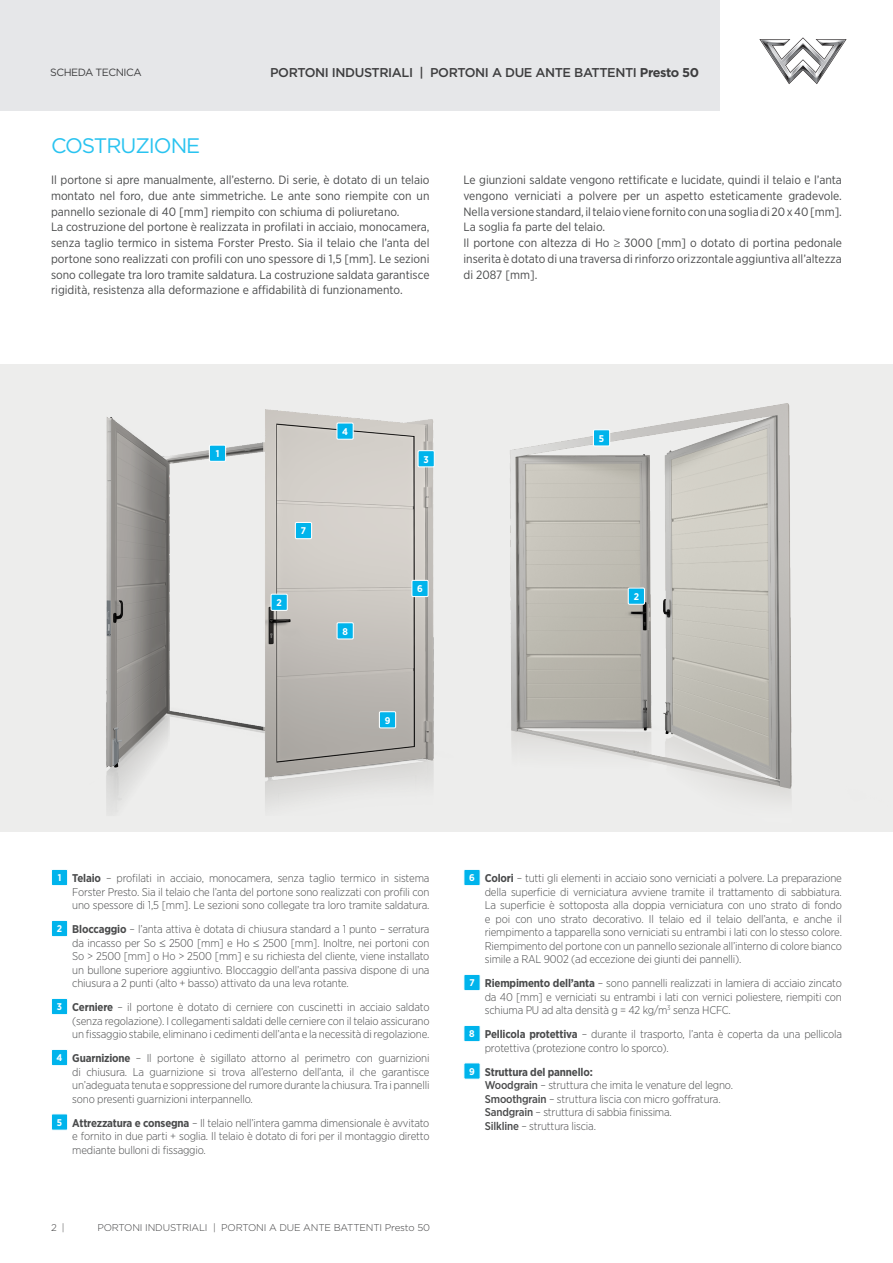
<style>
.page{position:relative;width:893px;height:1263px;background:#fff}
.page>*{position:absolute;margin:0;border:0;box-sizing:border-box;transform-origin:0 0}
.Page_header{font:21px "Gotham";letter-spacing:-.05em;color:#29c3f0}
.t1{font:500 12.75px "Gotham";letter-spacing:-.03em;color:#3e3e3f}
.t2{font:12px/15.8px "Gotham Narrow";color:#4a4b4c;text-align:justify}
.t3{font:300 11.25px/13.5px "Gotham Narrow";letter-spacing:-.015em;color:#4a4b4c;text-align:justify}
.t4{font:700 11.25px "Gotham Narrow";letter-spacing:-.015em;color:#4a4b4c}
.t5{font:10.5px "Gotham";letter-spacing:-.045em;color:#3e3e3f}
.t6{font:300 9.75px "Gotham";letter-spacing:-.015em;color:#3e3e3f}
.t7{font:700 9.75px "Gotham Narrow";color:#fff}
.s1{font-weight:700}
.s2{font-weight:500}
</style>
<div class="page">
<div style="left:0;top:0;width:721px;height:111px;background:#e6e7e9"></div>
<svg style="left:759px;top:37px;width:88px;height:47px"></svg>
<img style="left:0;top:364px;width:893px;height:520px">
<div style="left:209px;top:445px;width:17px;height:16px;background:#00b4ec"></div>
<div style="left:209px;top:445px;width:17px;height:17px;border:1px solid #fff"></div>
<div style="left:337px;top:423px;width:16px;height:16px;background:#00b4ec"></div>
<div style="left:336px;top:422px;width:18px;height:18px;border:1px solid #fff"></div>
<div style="left:418px;top:451px;width:16px;height:16px;background:#00b4ec"></div>
<div style="left:418px;top:450px;width:17px;height:17px;border:1px solid #fff"></div>
<div style="left:295px;top:522px;width:17px;height:17px;background:#00b4ec"></div>
<div style="left:295px;top:522px;width:17px;height:17px;border:1px solid #fff"></div>
<div style="left:271px;top:594px;width:16px;height:16px;background:#00b4ec"></div>
<div style="left:271px;top:594px;width:17px;height:17px;border:1px solid #fff"></div>
<div style="left:628px;top:588px;width:16px;height:16px;background:#00b4ec"></div>
<div style="left:628px;top:587px;width:17px;height:18px;border:1px solid #fff"></div>
<div style="left:412px;top:580px;width:16px;height:17px;background:#00b4ec"></div>
<div style="left:411px;top:580px;width:18px;height:17px;border:1px solid #fff"></div>
<div style="left:337px;top:623px;width:16px;height:16px;background:#00b4ec"></div>
<div style="left:337px;top:622px;width:17px;height:17px;border:1px solid #fff"></div>
<div style="left:379px;top:712px;width:17px;height:16px;background:#00b4ec"></div>
<div style="left:379px;top:711px;width:17px;height:17px;border:1px solid #fff"></div>
<div style="left:593px;top:430px;width:17px;height:16px;background:#00b4ec"></div>
<div style="left:593px;top:429px;width:17px;height:17px;border:1px solid #fff"></div>
<div style="left:51px;top:869px;width:17px;height:17px;background:#00b4ec"></div>
<div style="left:51px;top:869px;width:17px;height:17px;border:1px solid #fff"></div>
<div style="left:51px;top:920px;width:17px;height:17px;background:#00b4ec"></div>
<div style="left:51px;top:920px;width:17px;height:17px;border:1px solid #fff"></div>
<div style="left:51px;top:998px;width:17px;height:17px;background:#00b4ec"></div>
<div style="left:51px;top:998px;width:17px;height:17px;border:1px solid #fff"></div>
<div style="left:51px;top:1049px;width:17px;height:17px;background:#00b4ec"></div>
<div style="left:51px;top:1049px;width:17px;height:17px;border:1px solid #fff"></div>
<div style="left:51px;top:1114px;width:17px;height:16px;background:#00b4ec"></div>
<div style="left:51px;top:1113px;width:17px;height:17px;border:1px solid #fff"></div>
<div style="left:464px;top:869px;width:16px;height:17px;background:#00b4ec"></div>
<div style="left:463px;top:869px;width:17px;height:17px;border:1px solid #fff"></div>
<div style="left:464px;top:974px;width:16px;height:17px;background:#00b4ec"></div>
<div style="left:463px;top:974px;width:17px;height:17px;border:1px solid #fff"></div>
<div style="left:464px;top:1025px;width:16px;height:17px;background:#00b4ec"></div>
<div style="left:463px;top:1025px;width:17px;height:17px;border:1px solid #fff"></div>
<div style="left:464px;top:1063px;width:16px;height:16px;background:#00b4ec"></div>
<div style="left:463px;top:1062px;width:17px;height:17px;border:1px solid #fff"></div>
<p class="t5" style="left:50px;top:66px;width:93px">SCHEDA TECNICA</p>
<p class="t1" style="left:270px;top:65px;width:430px">PORTONI INDUSTRIALI | PORTONI A DUE ANTE BATTENTI <span class="s1">Presto 50</span></p>
<p class="Page_header" style="left:51px;top:132px;width:151px">COSTRUZIONE</p>
<p class="t2" style="left:51px;top:172px;width:380px">Il portone si apre manualmente, all’esterno. Di serie, è dotato di un telaio montato nel foro, due ante simmetriche. Le ante sono riempite con un pannello sezionale di 40 [mm] riempito con schiuma di poliuretano.</p>
<p class="t2" style="left:51px;top:219px;width:380px">La costruzione del portone è realizzata in profilati in acciaio, monocamera, senza taglio termico in sistema Forster Presto. Sia il telaio che l’anta del portone sono realizzati con profili con uno spessore di 1,5 [mm]. Le sezioni sono collegate tra loro tramite saldatura. La costruzione saldata garantisce rigidità, resistenza alla deformazione e affidabilità di funzionamento.</p>
<p class="t2" style="left:463px;top:172px;width:380px">Le giunzioni saldate vengono rettificate e lucidate, quindi il telaio e l’anta vengono verniciati a polvere per un aspetto esteticamente gradevole.</p>
<p class="t2" style="left:463px;top:203px;width:380px">Nella versione standard, il telaio viene fornito con una soglia di 20 x 40 [mm].<br>La soglia fa parte del telaio.</p>
<p class="t2" style="left:463px;top:235px;width:380px">Il portone con altezza di Ho ≥ 3000 [mm] o dotato di portina pedonale inserita è dotato di una traversa di rinforzo orizzontale aggiuntiva all’altezza di 2087 [mm].</p>
<p class="t7" style="left:216px;top:447px;width:5px">1</p>
<p class="t7" style="left:342px;top:425px;width:7px">4</p>
<p class="t7" style="left:301px;top:525px;width:7px">7</p>
<p class="t7" style="left:277px;top:596px;width:7px">2</p>
<p class="t7" style="left:342px;top:625px;width:7px">8</p>
<p class="t7" style="left:424px;top:453px;width:7px">3</p>
<p class="t7" style="left:417px;top:583px;width:7px">6</p>
<p class="t7" style="left:385px;top:714px;width:7px">9</p>
<p class="t7" style="left:599px;top:432px;width:7px">5</p>
<p class="t7" style="left:634px;top:590px;width:7px">2</p>
<p class="t7" style="left:58px;top:872px;width:5px">1</p>
<p class="t3" style="left:72px;top:871px;width:359px"><span class="s1">Telaio</span> – profilati in acciaio, monocamera, senza taglio termico in sistema Forster Presto. Sia il telaio che l’anta del portone sono realizzati con profili con uno spessore di 1,5 [mm]. Le sezioni sono collegate tra loro tramite saldatura.</p>
<p class="t7" style="left:57px;top:923px;width:7px">2</p>
<p class="t3" style="left:72px;top:922px;width:359px"><span class="s1">Bloccaggio</span> – l’anta attiva è dotata di chiusura standard a 1 punto – serratura da incasso per So ≤ 2500 [mm] e Ho ≤ 2500 [mm]. Inoltre, nei portoni con So &gt; 2500 [mm] o Ho &gt; 2500 [mm] e su richiesta del cliente, viene installato un bullone superiore aggiuntivo. Bloccaggio dell’anta passiva dispone di una chiusura a 2 punti (alto + basso) attivato da una leva rotante.</p>
<p class="t7" style="left:57px;top:1001px;width:7px">3</p>
<p class="t3" style="left:72px;top:1000px;width:359px"><span class="s1">Cerniere</span> – il portone è dotato di cerniere con cuscinetti in acciaio saldato (senza regolazione). I collegamenti saldati delle cerniere con il telaio assicurano un fissaggio stabile, eliminano i cedimenti dell’anta e la necessità di regolazione.</p>
<p class="t7" style="left:57px;top:1052px;width:7px">4</p>
<p class="t3" style="left:72px;top:1051px;width:359px"><span class="s1">Guarnizione</span> – Il portone è sigillato attorno al perimetro con guarnizioni di chiusura. La guarnizione si trova all’esterno dell’anta, il che garantisce un’adeguata tenuta e soppressione del rumore durante la chiusura. Tra i pannelli sono presenti guarnizioni interpannello.</p>
<p class="t7" style="left:57px;top:1116px;width:7px">5</p>
<p class="t3" style="left:72px;top:1115px;width:359px"><span class="s1">Attrezzatura e consegna</span> – Il telaio nell’intera gamma dimensionale è avvitato e fornito in due parti + soglia. Il telaio è dotato di fori per il montaggio diretto mediante bulloni di fissaggio.</p>
<p class="t6" style="left:51px;top:1221px;width:15px">2 |</p>
<p class="t6" style="left:97px;top:1221px;width:334px">PORTONI INDUSTRIALI | PORTONI A DUE ANTE BATTENTI Presto 50</p>
<p class="t7" style="left:469px;top:872px;width:7px">6</p>
<p class="t3" style="left:485px;top:871px;width:359px"><span class="s1">Colori</span> – tutti gli elementi in acciaio sono verniciati a polvere. La preparazione della superficie di verniciatura avviene tramite il trattamento di sabbiatura.<br>La superficie è sottoposta alla doppia verniciatura con uno strato di fondo e poi con uno strato decorativo. Il telaio ed il telaio dell’anta, e anche il riempimento a tapparella sono verniciati su entrambi i lati con lo stesso colore.<br>Riempimento del portone con un pannello sezionale all’interno di colore bianco simile a RAL 9002 (ad eccezione dei giunti dei pannelli).</p>
<p class="t7" style="left:469px;top:977px;width:7px">7</p>
<p class="t3" style="left:485px;top:976px;width:359px"><span class="s1">Riempimento dell’anta</span> – sono pannelli realizzati in lamiera di acciaio zincato da 40 [mm] e verniciati su entrambi i lati con vernici poliestere, riempiti con schiuma PU ad alta densità g = 42 kg/m<sup>3</sup> senza HCFC.</p>
<p class="t7" style="left:469px;top:1028px;width:7px">8</p>
<p class="t3" style="left:485px;top:1027px;width:359px"><span class="s1">Pellicola protettiva</span> – durante il trasporto, l’anta è coperta da una pellicola protettiva (protezione contro lo sporco).</p>
<p class="t7" style="left:469px;top:1065px;width:7px">9</p>
<p class="t4" style="left:485px;top:1064px;width:110px">Struttura del pannello:</p>
<p class="t3" style="left:485px;top:1078px;width:250px"><span class="s2">Woodgrain</span> – struttura che imita le venature del legno.</p>
<p class="t3" style="left:485px;top:1091px;width:237px"><span class="s2">Smoothgrain</span> – struttura liscia con micro goffratura.</p>
<p class="t3" style="left:485px;top:1105px;width:189px"><span class="s2">Sandgrain</span> – struttura di sabbia finissima.</p>
<p class="t3" style="left:485px;top:1118px;width:113px"><span class="s2">Silkline</span> – struttura liscia.</p>
</div>
